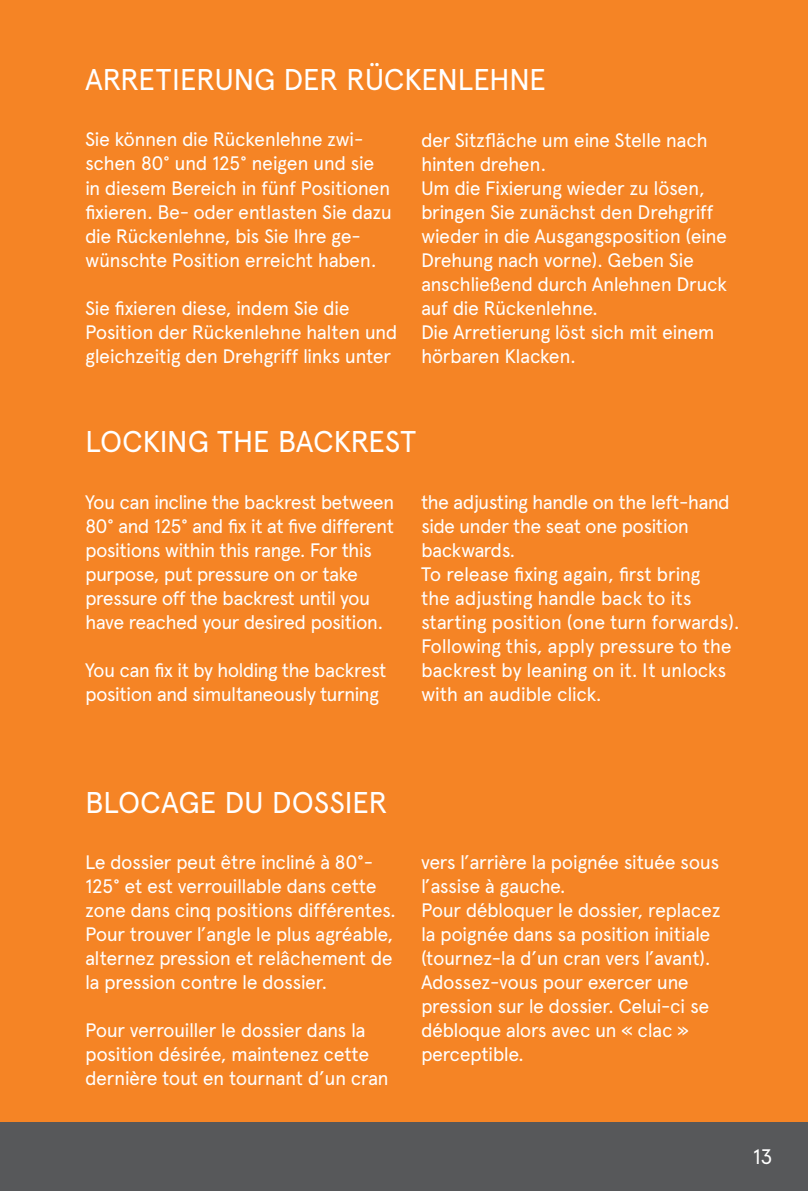
<style>
.page{position:relative;width:808px;height:1191px;background:#fff}
.page>*{position:absolute;margin:0;border:0;box-sizing:border-box;transform-origin:0 0}
.t1{font:30px "Apercu Pro";letter-spacing:-.015em;color:#fff}
.t2{font:21px "Apercu Pro";color:#fff}
.t3{font:19.5px/24px "Apercu Pro";letter-spacing:-.03em;color:#fff}
</style>
<div class="page">
<div style="left:0;top:0;width:808px;height:1134px;background:#f58425"></div>
<div style="left:0;top:1123px;width:808px;height:68px;background:#57585a"></div>
<h1 class="t1" style="left:85px;top:57px;width:463px">ARRETIERUNG DER RÜCKENLEHNE</h1>
<p class="t3" style="left:85px;top:126px;width:309px">Sie können die Rückenlehne zwi&shy;schen 80° und 125° neigen und sie in diesem Bereich in fünf Positionen fixieren. Be- oder entlasten Sie dazu die Rückenlehne, bis Sie Ihre ge&shy;wünschte Position erreicht haben.</p>
<p class="t3" style="left:85px;top:294px;width:314px">Sie fixieren diese, indem Sie die<br>Position der Rückenlehne halten und gleichzeitig den Drehgriff links unter</p>
<p class="t3" style="left:421px;top:126px;width:308px">der Sitzfläche um eine Stelle nach hinten drehen.<br>Um die Fixierung wieder zu lösen, bringen Sie zunächst den Drehgriff wieder in die Ausgangsposition (eine<br>Drehung nach vorne). Geben Sie anschließend durch Anlehnen Druck auf die Rückenlehne.<br>Die Arretierung löst sich mit einem hörbaren Klacken.</p>
<h1 class="t1" style="left:85px;top:419px;width:333px">LOCKING THE BACKREST</h1>
<p class="t3" style="left:85px;top:488px;width:311px">You can incline the backrest between 80° and 125° and fix it at five different positions within this range. For this purpose, put pressure on or take pressure off the backrest until you have reached your desired position.</p>
<p class="t3" style="left:85px;top:656px;width:303px">You can fix it by holding the backrest position and simultaneously turning</p>
<p class="t3" style="left:421px;top:488px;width:320px">the adjusting handle on the left-hand side under the seat one position backwards.<br>To release fixing again, first bring<br>the adjusting handle back to its starting position (one turn forwards).<br>Following this, apply pressure to the backrest by leaning on it. It unlocks with an audible click.</p>
<h1 class="t1" style="left:85px;top:779px;width:304px">BLOCAGE DU DOSSIER</h1>
<p class="t3" style="left:85px;top:849px;width:312px">Le dossier peut être incliné à 80°- 125° et est verrouillable dans cette zone dans cinq positions différentes.<br>Pour trouver l’angle le plus agréable, alternez pression et relâchement de la pression contre le dossier.</p>
<p class="t3" style="left:85px;top:1017px;width:305px">Pour verrouiller le dossier dans la position désirée, maintenez cette dernière tout en tournant d’un cran</p>
<p class="t3" style="left:421px;top:849px;width:301px">vers l’arrière la poignée située sous l’assise à gauche.<br>Pour débloquer le dossier, replacez la poignée dans sa position initiale (tournez-la d’un cran vers l’avant).<br>Adossez-vous pour exercer une pression sur le dossier. Celui-ci se débloque alors avec un « clac » perceptible.</p>
<p class="t2" style="left:753px;top:1141px;width:21px">13</p>
</div>
